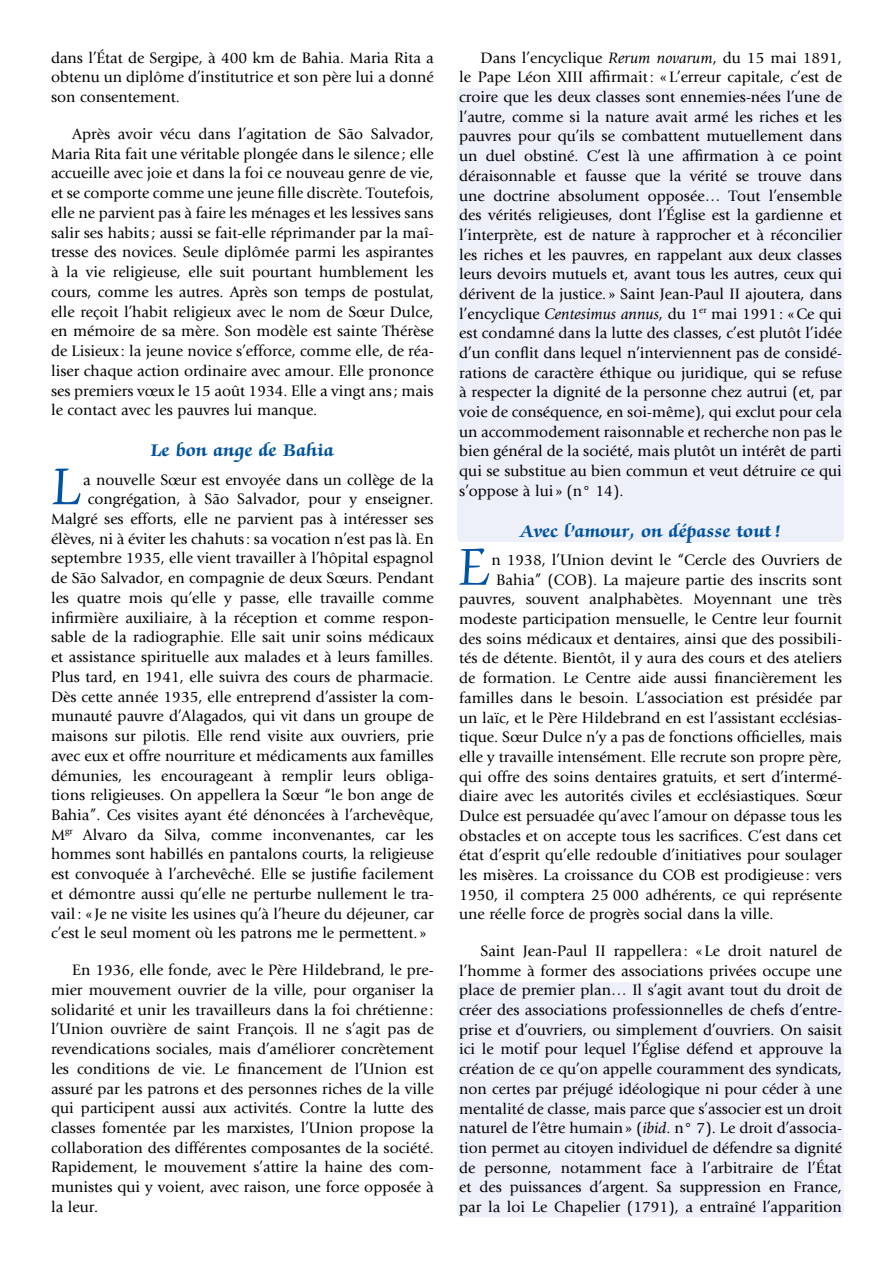
<style>
.page{position:relative;width:893px;height:1263px;background:#fff}
.page>*{position:absolute;margin:0;border:0;box-sizing:border-box;transform-origin:0 0}
.après_titre{font:60px "Zapf Chancery Std";color:#0053a1;scale:.91 1}
.Titre{font:700 19.5px "Zapf Chancery Std";letter-spacing:.015em;color:#0053a1}
.avant_0{font:15.75px/19.6px "Giovanni";color:#000;text-align:justify}
.après_titre-2{font:15.75px "Giovanni";color:#000}
.s1{font-style:italic}
</style>
<div class="page">
<div style="left:457px;top:88px;width:387px;height:454px;background:#edeff9;border-radius:4px"></div>
<div style="left:457px;top:982px;width:387px;height:235px;background:#edeff9;border-radius:4px"></div>
<p class="avant_0" style="left:51px;top:48px;width:384px">dans l’État de Sergipe, à 400 km de Bahia. Maria Rita a obtenu un diplôme d’institutrice et son père lui a donné son consentement.</p>
<p class="avant_0" style="left:51px;top:124px;width:384px;text-indent:21px">Après avoir vécu dans l’agitation de São Salvador, Maria Rita fait une véritable plongée dans le silence ; elle accueille avec joie et dans la foi ce nouveau genre de vie, et se comporte comme une jeune fille discrète. Toutefois, elle ne parvient pas à faire les ménages et les lessives sans salir ses habits; aussi se fait-elle réprimander par la maî&shy;tresse des novices. Seule diplômée parmi les aspirantes à la vie religieuse, elle suit pourtant humblement les cours, comme les autres. Après son temps de postulat, elle reçoit l’habit religieux avec le nom de Sœur Dulce, en mémoire de sa mère. Son modèle est sainte Thérèse de Lisieux : la jeune novice s’efforce, comme elle, de réa&shy;liser chaque action ordinaire avec amour. Elle prononce ses premiers vœux le 15 août 1934. Elle a vingt ans; mais le contact avec les pauvres lui manque.</p>
<p class="Titre" style="left:151px;top:440px;width:185px">Le bon ange de Bahia</p>
<p class="après_titre" style="left:51px;top:455px;width:35px">L</p>
<p class="après_titre-2" style="left:83px;top:471px;width:352px">a nouvelle Sœur est envoyée dans un collège de la</p>
<p class="après_titre-2" style="left:88px;top:490px;width:347px">congrégation, à São Salvador, pour y enseigner.</p>
<p class="après_titre-2" style="left:51px;top:510px;width:384px">Malgré ses efforts, elle ne parvient pas à intéresser ses</p>
<p class="après_titre-2" style="left:51px;top:530px;width:384px">élèves, ni à éviter les chahuts: sa vocation n’est pas là. En</p>
<p class="après_titre-2" style="left:51px;top:549px;width:384px">septembre 1935, elle vient travailler à l’hôpital espagnol</p>
<p class="après_titre-2" style="left:51px;top:569px;width:384px">de São Salvador, en compagnie de deux Sœurs. Pendant</p>
<p class="après_titre-2" style="left:51px;top:589px;width:384px">les quatre mois qu’elle y passe, elle travaille comme</p>
<p class="après_titre-2" style="left:51px;top:609px;width:384px">infirmière auxiliaire, à la réception et comme respon-</p>
<p class="après_titre-2" style="left:51px;top:628px;width:384px">sable de la radiographie. Elle sait unir soins médicaux</p>
<p class="après_titre-2" style="left:51px;top:648px;width:384px">et assistance spirituelle aux malades et à leurs familles.</p>
<p class="après_titre-2" style="left:51px;top:668px;width:384px">Plus tard, en 1941, elle suivra des cours de pharmacie.</p>
<p class="après_titre-2" style="left:51px;top:687px;width:384px">Dès cette année 1935, elle entreprend d’assister la com-</p>
<p class="après_titre-2" style="left:51px;top:707px;width:384px">munauté pauvre d’Alagados, qui vit dans un groupe de</p>
<p class="après_titre-2" style="left:51px;top:727px;width:384px">maisons sur pilotis. Elle rend visite aux ouvriers, prie</p>
<p class="après_titre-2" style="left:51px;top:747px;width:384px">avec eux et offre nourriture et médicaments aux familles</p>
<p class="après_titre-2" style="left:51px;top:766px;width:384px">démunies, les encourageant à remplir leurs obliga-</p>
<p class="après_titre-2" style="left:51px;top:786px;width:384px">tions religieuses. On appellera la Sœur “le bon ange de</p>
<p class="après_titre-2" style="left:51px;top:806px;width:384px">Bahia”. Ces visites ayant été dénoncées à l’archevêque,</p>
<p class="après_titre-2" style="left:51px;top:826px;width:384px">M<sup>gr</sup> Alvaro da Silva, comme inconvenantes, car les</p>
<p class="après_titre-2" style="left:51px;top:845px;width:384px">hommes sont habillés en pantalons courts, la religieuse</p>
<p class="après_titre-2" style="left:51px;top:865px;width:384px">est convoquée à l’archevêché. Elle se justifie facilement</p>
<p class="après_titre-2" style="left:51px;top:885px;width:384px">et démontre aussi qu’elle ne perturbe nullement le tra-</p>
<p class="après_titre-2" style="left:51px;top:905px;width:384px">vail: « Je ne visite les usines qu’à l’heure du déjeuner, car</p>
<p class="après_titre-2" style="left:51px;top:924px;width:377px">c’est le seul moment où les patrons me le permettent. »</p>
<p class="avant_0" style="left:51px;top:960px;width:384px;text-indent:21px">En 1936, elle fonde, avec le Père Hildebrand, le pre&shy;mier mouvement ouvrier de la ville, pour organiser la solidarité et unir les travailleurs dans la foi chrétienne : l’Union ouvrière de saint François. Il ne s’agit pas de revendications sociales, mais d’améliorer concrètement les conditions de vie. Le financement de l’Union est assuré par les patrons et des personnes riches de la ville qui participent aussi aux activités. Contre la lutte des classes fomentée par les marxistes, l’Union propose la collaboration des différentes composantes de la société.<br>Rapidement, le mouvement s’attire la haine des com&shy;munistes qui y voient, avec raison, une force opposée à la leur.</p>
<p class="avant_0" style="left:459px;top:48px;width:384px;text-indent:21px">Dans l’encyclique <span class="s1">Rerum novarum</span>, du 15 mai 1891, le Pape Léon XIII affirmait: «L’erreur capitale, c’est de croire que les deux classes sont ennemies-nées l’une de l’autre, comme si la nature avait armé les riches et les pauvres pour qu’ils se combattent mutuellement dans un duel obstiné. C’est là une affirmation à ce point déraisonnable et fausse que la vérité se trouve dans une doctrine absolument opposée… Tout l’ensemble des vérités religieuses, dont l’Église est la gardienne et l’interprète, est de nature à rapprocher et à réconcilier les riches et les pauvres, en rappelant aux deux classes leurs devoirs mutuels et, avant tous les autres, ceux qui dérivent de la justice. » Saint Jean-Paul II ajoutera, dans l’encyclique <span class="s1">Centesimus annus</span>, du 1<sup>er</sup> mai 1991: «Ce qui est condamné dans la lutte des classes, c’est plutôt l’idée d’un conflit dans lequel n’interviennent pas de considé&shy;rations de caractère éthique ou juridique, qui se refuse à respecter la dignité de la personne chez autrui (et, par voie de conséquence, en soi-même), qui exclut pour cela un accommodement raisonnable et recherche non pas le bien général de la société, mais plutôt un intérêt de parti qui se substitue au bien commun et veut détruire ce qui s’oppose à lui » (n° 14).</p>
<p class="Titre" style="left:520px;top:521px;width:262px">Avec l’amour, on dépasse tout!</p>
<p class="après_titre" style="left:459px;top:536px;width:35px">E</p>
<p class="après_titre-2" style="left:491px;top:551px;width:352px">n 1938, l’Union devint le “Cercle des Ouvriers de</p>
<p class="après_titre-2" style="left:496px;top:571px;width:347px">Bahia” (COB). La majeure partie des inscrits sont</p>
<p class="après_titre-2" style="left:459px;top:590px;width:384px">pauvres, souvent analphabètes. Moyennant une très</p>
<p class="après_titre-2" style="left:459px;top:610px;width:384px">modeste participation mensuelle, le Centre leur fournit</p>
<p class="après_titre-2" style="left:459px;top:630px;width:384px">des soins médicaux et dentaires, ainsi que des possibili-</p>
<p class="après_titre-2" style="left:459px;top:649px;width:384px">tés de détente. Bientôt, il y aura des cours et des ateliers</p>
<p class="après_titre-2" style="left:459px;top:669px;width:384px">de formation. Le Centre aide aussi financièrement les</p>
<p class="après_titre-2" style="left:459px;top:689px;width:384px">familles dans le besoin. L’association est présidée par</p>
<p class="après_titre-2" style="left:459px;top:708px;width:384px">un laïc, et le Père Hildebrand en est l’assistant ecclésias-</p>
<p class="après_titre-2" style="left:459px;top:728px;width:384px">tique. Sœur Dulce n’y a pas de fonctions officielles, mais</p>
<p class="après_titre-2" style="left:459px;top:748px;width:384px">elle y travaille intensément. Elle recrute son propre père,</p>
<p class="après_titre-2" style="left:459px;top:767px;width:384px">qui offre des soins dentaires gratuits, et sert d’intermé-</p>
<p class="après_titre-2" style="left:459px;top:787px;width:384px">diaire avec les autorités civiles et ecclésiastiques. Sœur</p>
<p class="après_titre-2" style="left:459px;top:807px;width:384px">Dulce est persuadée qu’avec l’amour on dépasse tous les</p>
<p class="après_titre-2" style="left:459px;top:827px;width:384px">obstacles et on accepte tous les sacrifices. C’est dans cet</p>
<p class="après_titre-2" style="left:459px;top:846px;width:384px">état d’esprit qu’elle redouble d’initiatives pour soulager</p>
<p class="après_titre-2" style="left:459px;top:866px;width:384px">les misères. La croissance du COB est prodigieuse : vers</p>
<p class="après_titre-2" style="left:459px;top:886px;width:384px">1950, il comptera 25 000 adhérents, ce qui représente</p>
<p class="après_titre-2" style="left:459px;top:905px;width:316px">une réelle force de progrès social dans la ville.</p>
<p class="avant_0" style="left:459px;top:941px;width:384px;text-indent:21px">Saint Jean-Paul II rappellera : «Le droit naturel de l’homme à former des associations privées occupe une place de premier plan… Il s’agit avant tout du droit de créer des associations professionnelles de chefs d’entre&shy;prise et d’ouvriers, ou simplement d’ouvriers. On saisit ici le motif pour lequel l’Église défend et approuve la création de ce qu’on appelle couramment des syndicats, non certes par préjugé idéologique ni pour céder à une mentalité de classe, mais parce que s’associer est un droit naturel de l’être humain» (<span class="s1">ibid</span>. n° 7). Le droit d’associa&shy;tion permet au citoyen individuel de défendre sa dignité de personne, notamment face à l’arbitraire de l’État et des puissances d’argent. Sa suppression en France, par la loi Le Chapelier (1791), a entraîné l’apparition</p>
</div>
